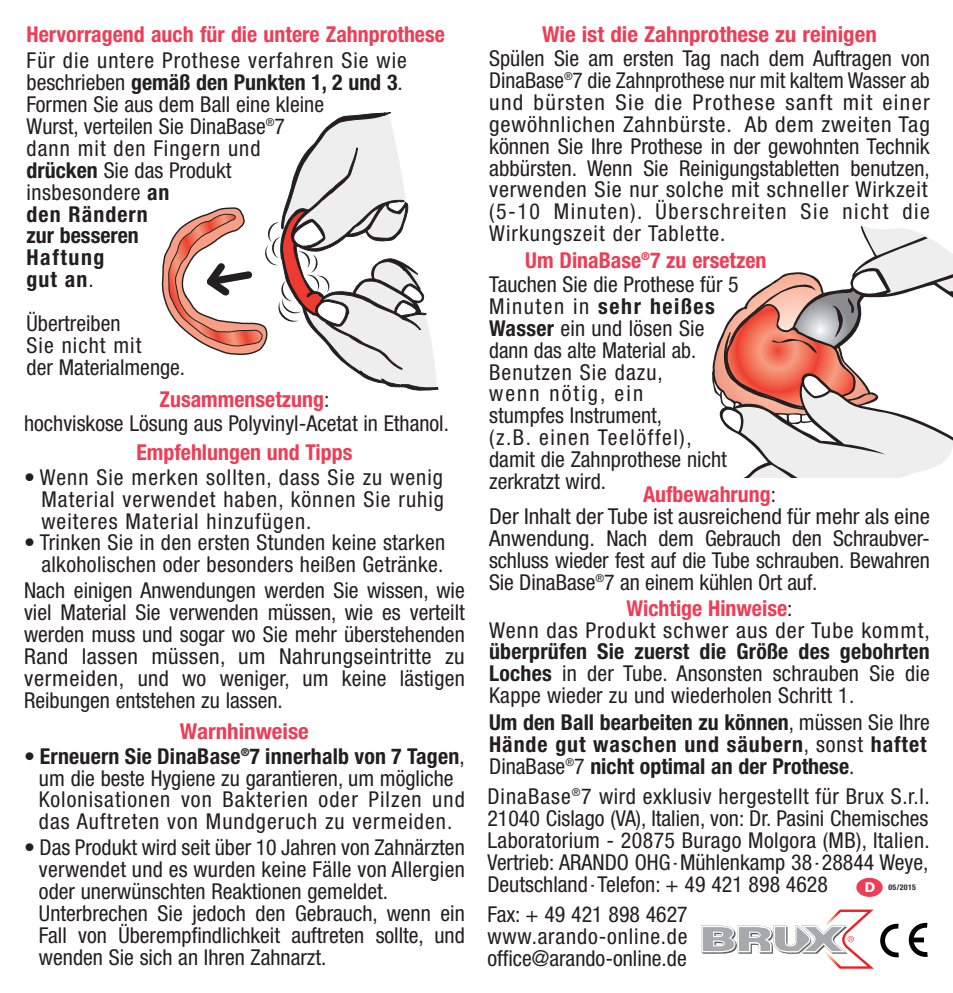
<style>
.page{position:relative;width:953px;height:993px;background:#fff}
.page>*{position:absolute;margin:0;border:0;box-sizing:border-box;transform-origin:0 0}
.t1{font:condensed 21.88px/21.9px "Helvetica Neue";color:#231f20;text-align:justify}
.t2{font:condensed 21.88px/21.9px "Helvetica Neue";letter-spacing:.025em;color:#231f20}
.t3{font:condensed 21.88px/21.9px "Helvetica Neue";letter-spacing:.05em;color:#231f20}
.t4{font:700 condensed 21.88px/21.9px "Helvetica Neue";color:#231f20}
.t5{font:700 condensed 21.88px "Helvetica Neue";color:#ee3d56}
.t6{font:700 condensed 21.88px "Helvetica Neue";color:#ee3d56;scale:1.05 1}
.t7{font:700 condensed 7.88px "Helvetica Neue";letter-spacing:.05em;color:#231f20}
.s1{font-weight:700}
.s2{font-weight:700;color:#ee3d56}
.s3{font-weight:400}
.s4{font-family:"Verdana";font-stretch:normal;font-size:13.3px;color:#fff}
</style>
<div class="page">
<svg style="left:712px;top:226px;width:239px;height:251px"></svg>
<svg style="left:161px;top:112px;width:276px;height:278px"></svg>
<div style="left:856px;top:877px;width:26px;height:19px;background:#ee3d56;border-radius:50%"></div>
<svg style="left:880px;top:922px;width:48px;height:36px"></svg>
<img style="left:784px;top:909px;width:90px;height:59px">
<svg style="left:701px;top:925px;width:152px;height:28px"></svg>
<p class="t5" style="left:27px;top:26px;width:420px">Hervorragend auch für die untere Zahnprothese</p>
<p class="t2" style="left:27px;top:51px;width:382px">Für die untere Prothese verfahren Sie wie beschrieben <span class="s1">gemäß den Punkten 1, 2 und 3</span>.<br>Formen Sie aus dem Ball eine kleine<br>Wurst, verteilen Sie DinaBase<sup>®</sup>7<br>dann mit den Fingern und<br><span class="s1">drücken</span> Sie das Produkt<br>insbesondere <span class="s1">an<br>den Rändern<br>zur besseren<br>Haftung<br>gut an</span>.</p>
<p class="t1" style="left:27px;top:314px;width:160px;text-align:left">Übertreiben<br>Sie nicht mit<br>der Materialmenge.</p>
<p class="t1" style="left:24px;top:389px;width:426px;line-height:24.3px;text-indent:135px"><span class="s2">Zusammensetzung</span>:<br>hochviskose Lösung aus Polyvinyl-Acetat in Ethanol.</p>
<p class="t5" style="left:136px;top:444px;width:218px">Empfehlungen und Tipps</p>
<p class="t1" style="left:41px;top:467px;width:404px;text-indent:-17px">• Wenn Sie merken sollten, dass Sie zu wenig Material verwendet haben, können Sie ruhig weiteres Material hinzufügen.</p>
<p class="t1" style="left:24px;top:533px;width:422px;text-align:right">• Trinken Sie in den ersten Stunden keine starken alkoholischen oder besonders heißen Getränke.</p>
<p class="t1" style="left:24px;top:581px;width:442px">Nach einigen Anwendungen werden Sie wissen, wie viel Material Sie verwenden müssen, wie es verteilt werden muss und sogar wo Sie mehr überstehenden Rand lassen müssen, um Nahrungseintritte zu vermeiden, und wo weniger, um keine lästigen Reibungen entstehen zu lassen.</p>
<p class="t6" style="left:180px;top:723px;width:124px">Warnhinweise</p>
<p class="t3" style="left:39px;top:746px;width:427px;text-indent:-15px">• <span class="s1">Erneuern Sie DinaBase</span><sup>®</sup><span class="s1">7 innerhalb von 7 Tagen</span>, um die beste Hygiene zu garantieren, um mögliche Kolonisationen von Bakterien oder Pilzen und das Auftreten von Mundgeruch zu vermeiden.</p>
<p class="t1" style="left:39px;top:838px;width:427px;text-align:left;text-indent:-15px">• Das Produkt wird seit über 10 Jahren von Zahnärzten verwendet und es wurden keine Fälle von Allergien oder unerwünschten Reaktionen gemeldet.<br>Unterbrechen Sie jedoch den Gebrauch, wenn ein Fall von Überempfindlichkeit auftreten sollte, und wenden Sie sich an Ihren Zahnarzt.</p>
<p class="t6" style="left:542px;top:26px;width:320px">Wie ist die Zahnprothese zu reinigen</p>
<p class="t1" style="left:489px;top:49px;width:442px">Spülen Sie am ersten Tag nach dem Auftragen von DinaBase<sup>®</sup>7 die Zahnprothese nur mit kaltem Wasser ab und bürsten Sie die Prothese sanft mit einer gewöhnlichen Zahnbürste. Ab dem zweiten Tag können Sie Ihre Prothese in der gewohnten Technik abbürsten. Wenn Sie Reinigungstabletten benutzen, verwenden Sie nur solche mit schneller Wirkzeit (5-10 Minuten). Überschreiten Sie nicht die Wirkungszeit der Tablette.</p>
<p class="t5" style="left:525px;top:252px;width:243px">Um DinaBase<sup>®</sup>7 zu ersetzen</p>
<p class="t1" style="left:489px;top:275px;width:251px;text-align:left">Tauchen Sie die Prothese für 5<br>Minuten in <span class="s1">sehr heißes<br>Wasser</span> ein und lösen Sie dann das alte Material ab.<br>Benutzen Sie dazu,<br>wenn nötig, ein<br>stumpfes Instrument,<br>(z.B. einen Teelöffel), damit die Zahnprothese nicht zerkratzt wird.</p>
<p class="t1" style="left:489px;top:485px;width:442px;text-align:left;text-indent:154px"><span class="s2">Aufbewahrung</span>:<br>Der Inhalt der Tube ist ausreichend für mehr als eine Anwendung. Nach dem Gebrauch den Schraubver&shy;schluss wieder fest auf die Tube schrauben. Bewahren Sie DinaBase<sup>®</sup>7 an einem kühlen Ort auf.</p>
<p class="t3" style="left:489px;top:598px;width:442px;text-align:center"><span class="s2">Wichtige Hinweise</span>:<br>Wenn das Produkt schwer aus der Tube kommt,</p>
<p class="t1" style="left:489px;top:642px;width:442px"><span class="s1">überprüfen Sie zuerst die Größe des gebohrten Loches</span> in der Tube. Ansonsten schrauben Sie die Kappe wieder zu und wiederholen Schritt 1.</p>
<p class="t4" style="left:489px;top:712px;width:442px">Um den Ball bearbeiten zu können<span class="s3">, müssen Sie Ihre<br></span>Hände gut waschen und säubern<span class="s3">, sonst</span> haftet<br><span class="s3">DinaBase</span><sup>®</sup><span class="s3">7</span> nicht optimal an der Prothese<span class="s3">.</span></p>
<p class="t1" style="left:487px;top:787px;width:444px">DinaBase<sup>®</sup>7 wird exklusiv hergestellt für Brux S.r.l.<br>21040 Cislago (VA), Italien, von: Dr. Pasini Chemisches Laboratorium - 20875 Burago Molgora (MB), Italien.<br>Vertrieb: ARANDO OHG- Mühlenkamp 38 - 28844 Weye, Deutschland - Telefon: + 49 421 898 4628</p>
<p class="t1" style="left:487px;top:905px;width:202px">Fax: + 49 421 898 4627 www.arando-online.de office@arando-online.de</p>
<p class="t7" style="left:864px;top:884px;width:53px"><span class="s4">D</span> 05/2015</p>
</div>
